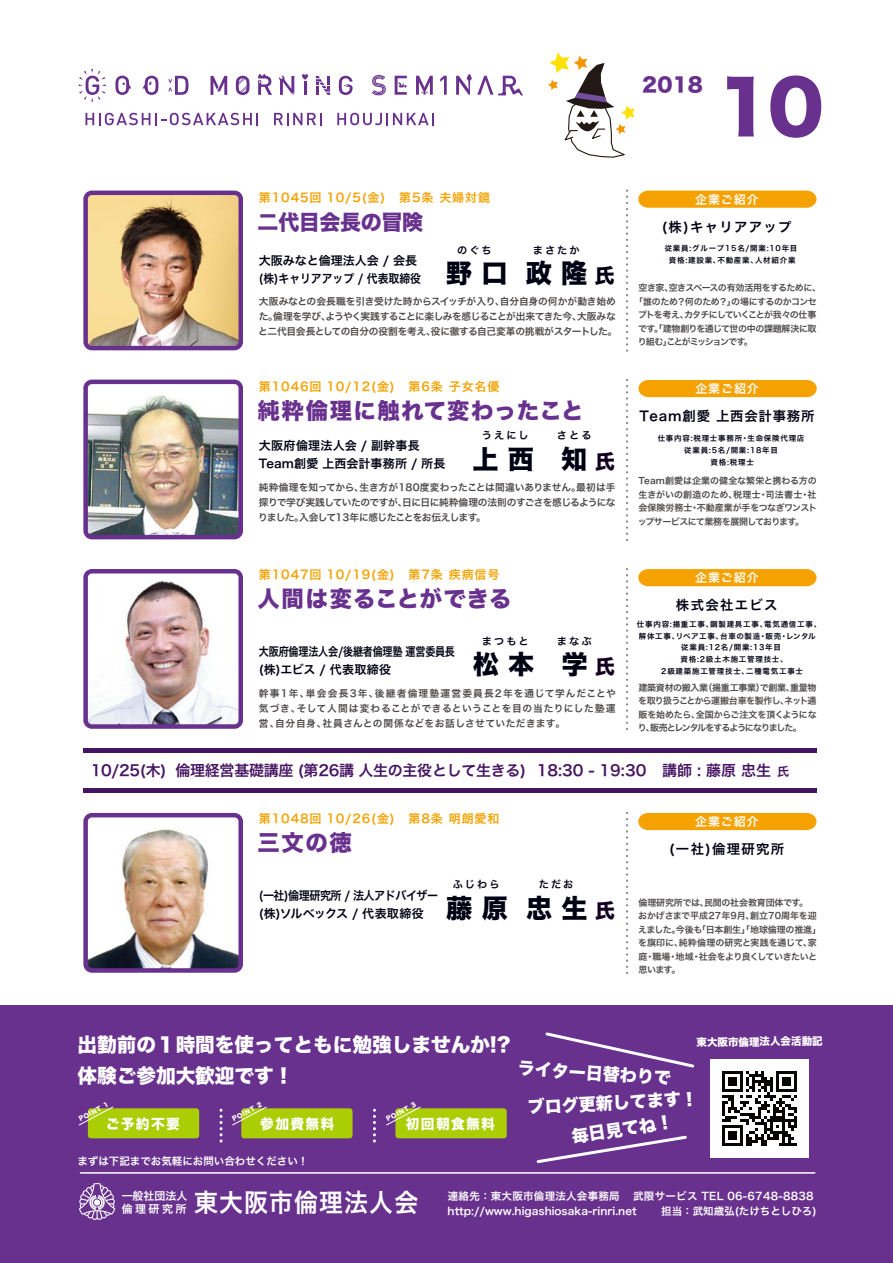
<style>
.page{position:relative;width:893px;height:1263px;background:#fff}
.page>*{position:absolute;margin:0;border:0;box-sizing:border-box;transform-origin:0 0}
.t1{font:71.85px "Hira Kaku Std W8";color:#69318e}
.t2{font:26.25px "Hira Kaku Std W8";color:#000012}
.t3{font:25.5px "Hira Kaku Pro W6";letter-spacing:.05em;color:#fff;scale:.94 1}
.t4{font:22.35px "Hira Kaku Std W8";letter-spacing:.055em;color:#69318e}
.t5{font:21px "Hira Kaku Std W8";letter-spacing:-.02em;color:#69318e}
.t6{font:19.65px/31px "Hira Kaku Std W8";color:#fff}
.t7{font:19.5px "Hira Kaku Std W8";color:#69318e}
.t8{font:17.1px "Hira Kaku Std W8";color:#fff}
.t9{font:15px "Hira Kaku Pro N W6";letter-spacing:-.02em;color:#461562}
.t10{font:13.65px "Hira Kaku Std W8";letter-spacing:.1em;color:#fff}
.t11{font:13.35px "Hira Kaku Pro N W6";letter-spacing:.1em;color:#000012}
.t12{font:13.35px "Hira Kaku Pro N W6";letter-spacing:.06em;color:#000012}
.t13{font:12px "Hira Kaku Pro N W6";letter-spacing:.075em;color:#f5a200}
.t14{font:12px "Hira Kaku Pro N W6";color:#000012}
.t15{font:12px "Hira Kaku Pro N W6";letter-spacing:.02em;color:#000012}
.t16{font:12px "Hira Kaku Pro N W6";letter-spacing:-.02em;color:#000012;scale:.84 1}
.t17{font:12px "Hira Kaku Pro N W6";letter-spacing:.075em;color:#fff}
.t18{font:12px "Hira Kaku Pro N W6";letter-spacing:-.04em;color:#000012;scale:.92 1}
.t19{font:12px "Hira Kaku Pro N W6";color:#000012;scale:.9 1}
.t20{font:12px "Hira Kaku Pro N W6";letter-spacing:.025em;color:#000012}
.t21{font:10.95px/13.2px "Hira Kaku Pro W6";color:#fff}
.t22{font:10.5px/15px "Hira Kaku Pro W6";letter-spacing:.025em;color:#fff}
.t23{font:10.5px "Hira Kaku Pro W6";color:#fff}
.t24{font:10.5px "Hira Kaku Std W8";letter-spacing:-.01em;color:#fff}
.t25{font:10.2px "Hira Kaku Pro N W6";letter-spacing:.2em;color:#000012}
.t26{font:9.75px/15px "Hira Kaku Pro N W6";letter-spacing:-.02em;color:#4c4948;text-align:justify}
.t27{font:9px/13.5px "Hira Kaku Pro N W6";letter-spacing:-.045em;color:#4c4948;text-align:justify}
.t28{font:9px/13.5px "Hira Kaku Pro N W6";letter-spacing:-.015em;color:#4c4948}
.t29{font:9px "Hira Kaku Pro N W6";letter-spacing:-.08em;color:#4c4948}
.t30{font:9px "Hira Kaku Pro N W6";letter-spacing:-.11em;color:#4c4948}
.t31{font:7.5px/12px "Hira Kaku Pro N W6";letter-spacing:.1em;color:#000012;text-align:center}
.t32{font:6.15px "Hira Kaku Std W8";color:#fff}
.s1{font-size:20.1px}
.s2{font-size:20.1px;color:#140021}
.s3{font-size:12.3px}
</style>
<div class="page">
<div style="left:0;top:1005px;width:893px;height:258px;background:#69318e"></div>
<svg style="left:79px;top:1183px;width:36px;height:37px"></svg>
<hr style="left:80px;top:1172px;width:735px;height:2px;background:#fff">
<div style="left:88px;top:1108px;width:111px;height:30px;background:#abcd03;border-radius:3px"></div>
<div style="left:241px;top:1108px;width:112px;height:30px;background:#abcd03;border-radius:3px"></div>
<div style="left:395px;top:1108px;width:112px;height:30px;background:#abcd03;border-radius:3px"></div>
<svg style="left:220px;top:1110px;width:3px;height:31px"></svg>
<svg style="left:373px;top:1110px;width:3px;height:31px"></svg>
<svg style="left:78px;top:1106px;width:36px;height:20px"></svg>
<svg style="left:232px;top:1106px;width:35px;height:20px"></svg>
<svg style="left:386px;top:1106px;width:35px;height:20px"></svg>
<svg style="left:536px;top:1135px;width:151px;height:28px"></svg>
<svg style="left:545px;top:1032px;width:150px;height:36px"></svg>
<img style="left:710px;top:1059px;width:99px;height:99px">
<svg style="left:85px;top:113px;width:173px;height:12px"></svg>
<svg style="left:274px;top:113px;width:48px;height:12px"></svg>
<svg style="left:337px;top:113px;width:97px;height:12px"></svg>
<svg style="left:79px;top:69px;width:27px;height:33px"></svg>
<svg style="left:115px;top:76px;width:16px;height:19px"></svg>
<svg style="left:143px;top:76px;width:15px;height:19px"></svg>
<svg style="left:168px;top:76px;width:21px;height:19px"></svg>
<svg style="left:440px;top:76px;width:7px;height:19px"></svg>
<svg style="left:372px;top:75px;width:14px;height:20px"></svg>
<svg style="left:416px;top:76px;width:17px;height:19px"></svg>
<svg style="left:395px;top:76px;width:12px;height:19px"></svg>
<svg style="left:456px;top:74px;width:67px;height:22px"></svg>
<svg style="left:302px;top:74px;width:6px;height:21px"></svg>
<svg style="left:236px;top:76px;width:14px;height:19px"></svg>
<svg style="left:339px;top:76px;width:14px;height:19px"></svg>
<svg style="left:210px;top:76px;width:17px;height:19px"></svg>
<svg style="left:279px;top:76px;width:15px;height:19px"></svg>
<svg style="left:316px;top:76px;width:14px;height:19px"></svg>
<svg style="left:257px;top:74px;width:15px;height:21px"></svg>
<svg style="left:638px;top:191px;width:178px;height:17px;background:#f5a509"></svg>
<div style="left:638px;top:380px;width:179px;height:17px;background:#f5a200"></div>
<svg style="left:638px;top:569px;width:178px;height:17px;background:#f5a407"></svg>
<div style="left:638px;top:813px;width:178px;height:17px;background:#f5a200"></div>
<img style="left:83px;top:191px;width:160px;height:159px">
<img style="left:83px;top:380px;width:160px;height:159px">
<img style="left:83px;top:569px;width:160px;height:160px">
<img style="left:83px;top:813px;width:160px;height:160px">
<div style="left:84px;top:748px;width:733px;height:5px;background:#461562"></div>
<hr style="left:84px;top:788px;width:733px;height:4px;background:#461562">
<svg style="left:626px;top:191px;width:2px;height:161px"></svg>
<svg style="left:626px;top:380px;width:2px;height:161px"></svg>
<svg style="left:626px;top:569px;width:2px;height:161px"></svg>
<svg style="left:626px;top:813px;width:2px;height:161px"></svg>
<svg style="left:548px;top:52px;width:87px;height:106px"></svg>
<p class="t13" style="left:259px;top:187px;width:233px">第1045回 10/5(金)　第5条 夫婦対鏡</p>
<h3 class="t5" style="left:258px;top:211px;width:167px">二代目会長の冒険</h3>
<h2 class="t2" style="left:446px;top:259px;width:170px">野 口 政 隆<span class="s1">氏</span></h2>
<p class="t25" style="left:457px;top:241px;width:36px">のぐち</p>
<p class="t25" style="left:533px;top:241px;width:48px">まさたか</p>
<p class="t14" style="left:259px;top:250px;width:160px">大阪みなと倫理法人会 / 会長</p>
<p class="t26" style="left:258px;top:293px;width:361px;text-align:left">大阪みなとの会長職を引き受けた時からスイッチが入り、自分自身の何かが動き始めた。倫理を学び、ようやく実践することに楽しみを感じることが出来てきた今、大阪みなと二代目会長としての自分の役割を考え、役に徹する自己変革の挑戦がスタートした。</p>
<p class="t19" style="left:259px;top:268px;width:181px">(株)キャリアアップ / 代表取締役</p>
<p class="t13" style="left:259px;top:375px;width:242px">第1046回 10/12(金)　第6条 子女名優</p>
<h3 class="t4" style="left:258px;top:398px;width:328px">純粋倫理に触れて変わったこと</h3>
<p class="t14" style="left:259px;top:453px;width:188px">Team創愛 上西会計事務所 / 所長</p>
<p class="t25" style="left:482px;top:426px;width:48px">うえにし</p>
<p class="t25" style="left:557px;top:426px;width:36px">さとる</p>
<p class="t15" style="left:259px;top:435px;width:162px">大阪府倫理法人会 / 副幹事長</p>
<p class="t26" style="left:258px;top:480px;width:359px">純粋倫理を知ってから、生き方が180度変わったことは間違いありません。最初は手探りで学び実践していたのですが、日に日に純粋倫理の法則のすごさを感じるようになりました。入会して13年に感じたことをお伝えします。</p>
<h2 class="t2" style="left:472px;top:444px;width:144px">上 西 知<span class="s2">氏</span></h2>
<p class="t13" style="left:259px;top:564px;width:242px">第1047回 10/19(金)　第7条 疾病信号</p>
<h3 class="t4" style="left:258px;top:586px;width:256px">人間は変ることができる</h3>
<p class="t16" style="left:259px;top:640px;width:235px">大阪府倫理法人会/後継者倫理塾 運営委員長</p>
<p class="t20" style="left:259px;top:658px;width:134px">(株)エビス / 代表取締役</p>
<p class="t25" style="left:482px;top:632px;width:48px">まつもと</p>
<p class="t25" style="left:557px;top:632px;width:36px">まなぶ</p>
<h2 class="t2" style="left:473px;top:650px;width:144px">松 本 学<span class="s2">氏</span></h2>
<p class="t26" style="left:259px;top:685px;width:358px">幹事1年、単会会長3年、後継者倫理塾運営委員長2年を通じて学んだことや気づき、そして人間は変わることができるということを目の当たりにした塾運営、自分自身、社員さんとの関係などをお話しさせていただきます。</p>
<h3 class="t7" style="left:642px;top:74px;width:62px">2018</h3>
<h1 class="t1" style="left:717px;top:67px;width:108px">10</h1>
<p class="t17" style="left:695px;top:188px;width:65px">企業ご紹介</p>
<h3 class="t11" style="left:662px;top:214px;width:131px">(株)キャリアアップ</h3>
<p class="t31" style="left:665px;top:242px;width:134px">従業員:グループ15名/開業:10年目資格:建設業、不動産業、人材紹介業</p>
<p class="t27" style="left:638px;top:281px;width:184px">空き家、空きスペースの有効活用をするために、</p>
<p class="t27" style="left:634px;top:294px;width:184px">「誰のため？何のため？」の場にするのかコンセ</p>
<p class="t29" style="left:638px;top:307px;width:180px">プトを考え、カタチにしていくことが我々の仕事</p>
<p class="t27" style="left:638px;top:321px;width:180px">です。「建物創りを通じて世の中の課題解決に取</p>
<p class="t30" style="left:638px;top:334px;width:117px">り組む」ことがミッションです。</p>
<p class="t17" style="left:695px;top:378px;width:65px">企業ご紹介</p>
<h3 class="t12" style="left:639px;top:404px;width:177px">Team創愛 上西会計事務所</h3>
<p class="t31" style="left:658px;top:432px;width:148px">仕事内容:税理士事務所・生命保険代理店</p>
<p class="t31" style="left:684px;top:444px;width:95px">従業員:5名/開業:18年目資格:税理士</p>
<p class="t27" style="left:638px;top:474px;width:181px">Team創愛は企業の健全な繁栄と携わる方の生きがいの創造のため、税理士・司法書士・社会保険労務士・不動産業が手をつなぎワンストップサービスにて業務を展開しております。</p>
<p class="t17" style="left:695px;top:567px;width:65px">企業ご紹介</p>
<h3 class="t11" style="left:676px;top:593px;width:103px">株式会社エビス</h3>
<p class="t31" style="left:637px;top:618px;width:186px;text-align:left">仕事内容:揚重工事、鋼製建具工事、電気通信工事、解体工事、リペア工事、台車の製造・販売・レンタル</p>
<p class="t31" style="left:661px;top:641px;width:143px">従業員:12名/開業:13年目<br>資格:2級土木施工管理技士、<br>2級建築施工管理技士、二種電気工事士</p>
<p class="t27" style="left:638px;top:680px;width:180px">建築資材の搬入業（揚重工事業）で創業、重量物を取り扱うことから運搬台車を製作し、ネット通販を始めたら、全国からご注文を頂くようになり、販売とレンタルをするようになりました。</p>
<h3 class="t9" style="left:91px;top:757px;width:700px">10/25(木) 倫理経営基礎講座 (第26講 人生の主役として生きる) 18:30 - 19:30 講師 : 藤原 忠生<span class="s3">氏</span></h3>
<p class="t13" style="left:259px;top:807px;width:242px">第1048回 10/26(金)　第8条 明朗愛和</p>
<h3 class="t4" style="left:258px;top:830px;width:96px">三文の徳</h3>
<p class="t18" style="left:259px;top:884px;width:196px">(一社)倫理研究所 / 法人アドバイザー</p>
<p class="t25" style="left:453px;top:875px;width:48px">ふじわら</p>
<p class="t25" style="left:539px;top:875px;width:36px">ただお</p>
<h2 class="t2" style="left:446px;top:893px;width:170px">藤 原 忠 生<span class="s2">氏</span></h2>
<p class="t15" style="left:259px;top:902px;width:166px">(株)ソルベックス / 代表取締役</p>
<p class="t17" style="left:695px;top:811px;width:65px">企業ご紹介</p>
<h3 class="t11" style="left:669px;top:837px;width:117px">(一社)倫理研究所</h3>
<p class="t28" style="left:638px;top:895px;width:184px">倫理研究所では、民間の社会教育団体です。<br>おかげさまで平成27年9月、創立70周年を迎えました。今後も「日本創生」「地球倫理の推進」を旗印に、純粋倫理の研究と実践を通じて、家庭・職場・地域・社会をより良くしていきたいと思います。</p>
<h3 class="t6" style="left:77px;top:1030px;width:434px">出勤前の１時間を使ってともに勉強しませんか!?体験ご参加大歓迎です！</h3>
<p class="t24" style="left:697px;top:1036px;width:128px">東大阪市倫理法人会活動記</p>
<h3 class="t8" style="left:519px;top:1058px;width:155px;rotate:4deg">ライター日替わりで</h3>
<p class="t32" style="left:231px;top:1116px;width:34px;rotate:-28deg">POINT 2</p>
<p class="t32" style="left:385px;top:1116px;width:34px;rotate:-28deg">POINT 3</p>
<p class="t32" style="left:78px;top:1116px;width:34px;rotate:-28deg">POINT 1</p>
<h3 class="t10" style="left:106px;top:1116px;width:76px">ご予約不要</h3>
<h3 class="t10" style="left:260px;top:1116px;width:76px">参加費無料</h3>
<h3 class="t10" style="left:406px;top:1116px;width:91px">初回朝食無料</h3>
<p class="t23" style="left:77px;top:1151px;width:232px">まずは下記までお気軽にお問い合わせください！</p>
<h3 class="t8" style="left:527px;top:1098px;width:172px;rotate:-3deg">ブログ更新してます！</h3>
<h3 class="t8" style="left:570px;top:1127px;width:104px;rotate:-9deg">毎日見てね！</h3>
<p class="t21" style="left:122px;top:1188px;width:67px">一般社団法人倫理研究所</p>
<h3 class="t3" style="left:194px;top:1179px;width:240px">東大阪市倫理法人会</h3>
<p class="t22" style="left:448px;top:1188px;width:368px">連絡先：東大阪市倫理法人会事務局　武限サービス TEL 06-6748-8838 http://www.higashiosaka-rinri.net</p>
<p class="t23" style="left:661px;top:1201px;width:157px">担当：武知歳弘(たけちとしひろ)</p>
</div>
